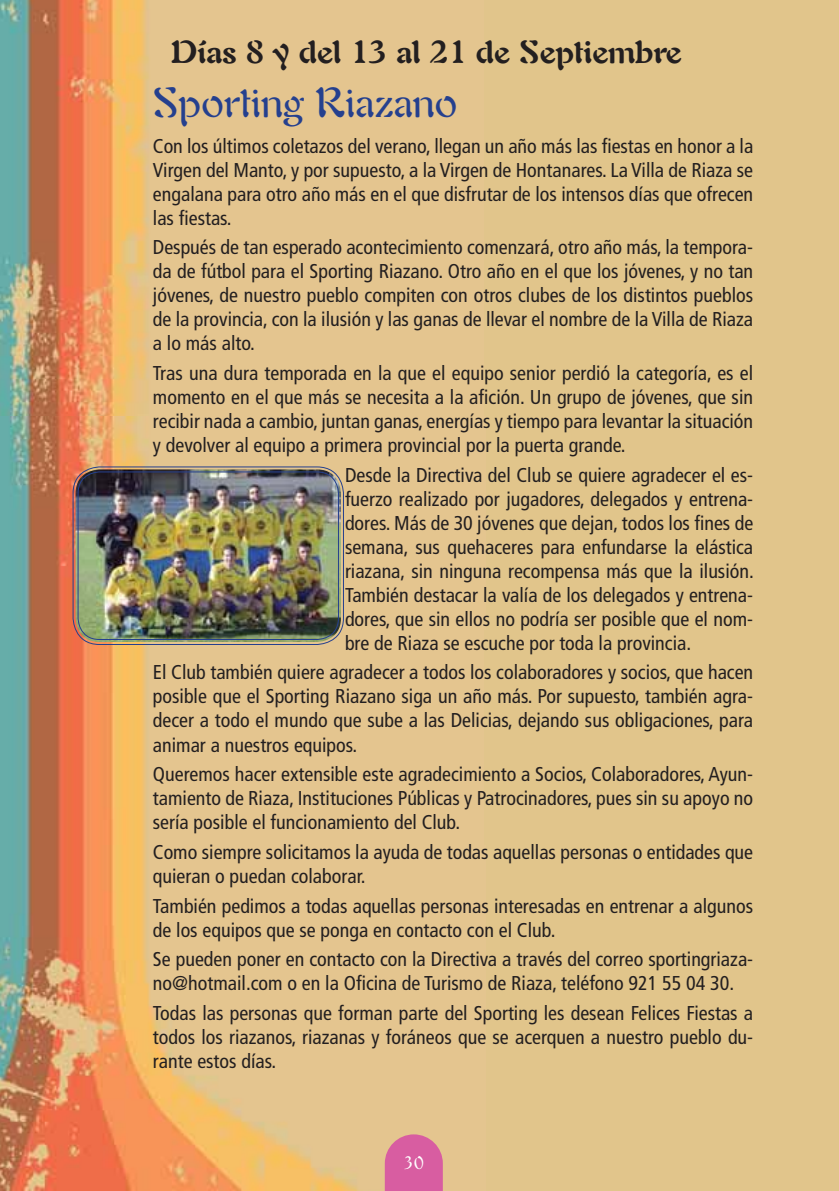
<style>
.page{position:relative;width:839px;height:1191px;background:#fff}
.page>*{position:absolute;margin:0;border:0;box-sizing:border-box;transform-origin:0 0}
.t1{font:42px "Auriol";color:#25408e}
.t2{font:700 32px "Auriol";color:#231f20}
.t3{font:condensed 20px/24px "Frutiger";color:#231f20;text-align:justify}
.t4{font:18px "Auriol";color:#fff}
</style>
<div class="page">
<img style="left:0;top:0;width:839px;height:1190px">
<svg style="left:385px;top:1134px;width:58px;height:56px;background:#d9699e"></svg>
<img style="left:76px;top:469px;width:265px;height:173px;border-radius:24px">
<div style="left:73px;top:466px;width:271px;height:179px;border:1px solid #25408e;border-radius:26px"></div>
<div style="left:78px;top:471px;width:261px;height:169px;border:1px solid #25408e;border-radius:22px"></div>
<h2 class="t2" style="left:171px;top:41px;width:512px">Días 8 y del 13 al 21 de Septiembre</h2>
<h1 class="t1" style="left:153px;top:87px;width:306px">Sporting Riazano</h1>
<p class="t3" style="left:153px;top:135px;width:602px">Con los últimos coletazos del verano, llegan un año más las fiestas en honor a la Virgen del Manto, y por supuesto, a la Virgen de Hontanares. La Villa de Riaza se engalana para otro año más en el que disfrutar de los intensos días que ofrecen las fiestas.</p>
<p class="t3" style="left:153px;top:237px;width:602px">Después de tan esperado acontecimiento comenzará, otro año más, la tempora&shy;da de fútbol para el Sporting Riazano. Otro año en el que los jóvenes, y no tan jóvenes, de nuestro pueblo compiten con otros clubes de los distintos pueblos de la provincia, con la ilusión y las ganas de llevar el nombre de la Villa de Riaza a lo más alto.</p>
<p class="t3" style="left:153px;top:362px;width:602px">Tras una dura temporada en la que el equipo senior perdió la categoría, es el momento en el que más se necesita a la afición. Un grupo de jóvenes, que sin recibir nada a cambio, juntan ganas, energías y tiempo para levantar la situación y devolver al equipo a primera provincial por la puerta grande.</p>
<p class="t3" style="left:345px;top:464px;width:410px">Desde la Directiva del Club se quiere agradecer el es&shy;fuerzo realizado por jugadores, delegados y entrena&shy;dores. Más de 30 jóvenes que dejan, todos los fines de semana, sus quehaceres para enfundarse la elástica riazana, sin ninguna recompensa más que la ilusión.<br>También destacar la valía de los delegados y entrena&shy;dores, que sin ellos no podría ser posible que el nom&shy;bre de Riaza se escuche por toda la provincia.</p>
<p class="t3" style="left:153px;top:662px;width:602px">El Club también quiere agradecer a todos los colaboradores y socios, que hacen posible que el Sporting Riazano siga un año más. Por supuesto, también agra&shy;decer a todo el mundo que sube a las Delicias, dejando sus obligaciones, para animar a nuestros equipos.</p>
<p class="t3" style="left:153px;top:763px;width:602px">Queremos hacer extensible este agradecimiento a Socios, Colaboradores, Ayun&shy;tamiento de Riaza, Instituciones Públicas y Patrocinadores, pues sin su apoyo no sería posible el funcionamiento del Club.</p>
<p class="t3" style="left:153px;top:841px;width:602px">Como siempre solicitamos la ayuda de todas aquellas personas o entidades que quieran o puedan colaborar.</p>
<p class="t3" style="left:153px;top:895px;width:602px">También pedimos a todas aquellas personas interesadas en entrenar a algunos de los equipos que se ponga en contacto con el Club.</p>
<p class="t3" style="left:153px;top:948px;width:602px">Se pueden poner en contacto con la Directiva a través del correo sportingriaza&shy;no@hotmail.com o en la Oficina de Turismo de Riaza, teléfono 921 55 04 30.</p>
<p class="t3" style="left:153px;top:1002px;width:602px">Todas las personas que forman parte del Sporting les desean Felices Fiestas a todos los riazanos, riazanas y foráneos que se acerquen a nuestro pueblo du&shy;rante estos días.</p>
<p class="t4" style="left:404px;top:1155px;width:22px">30</p>
</div>
